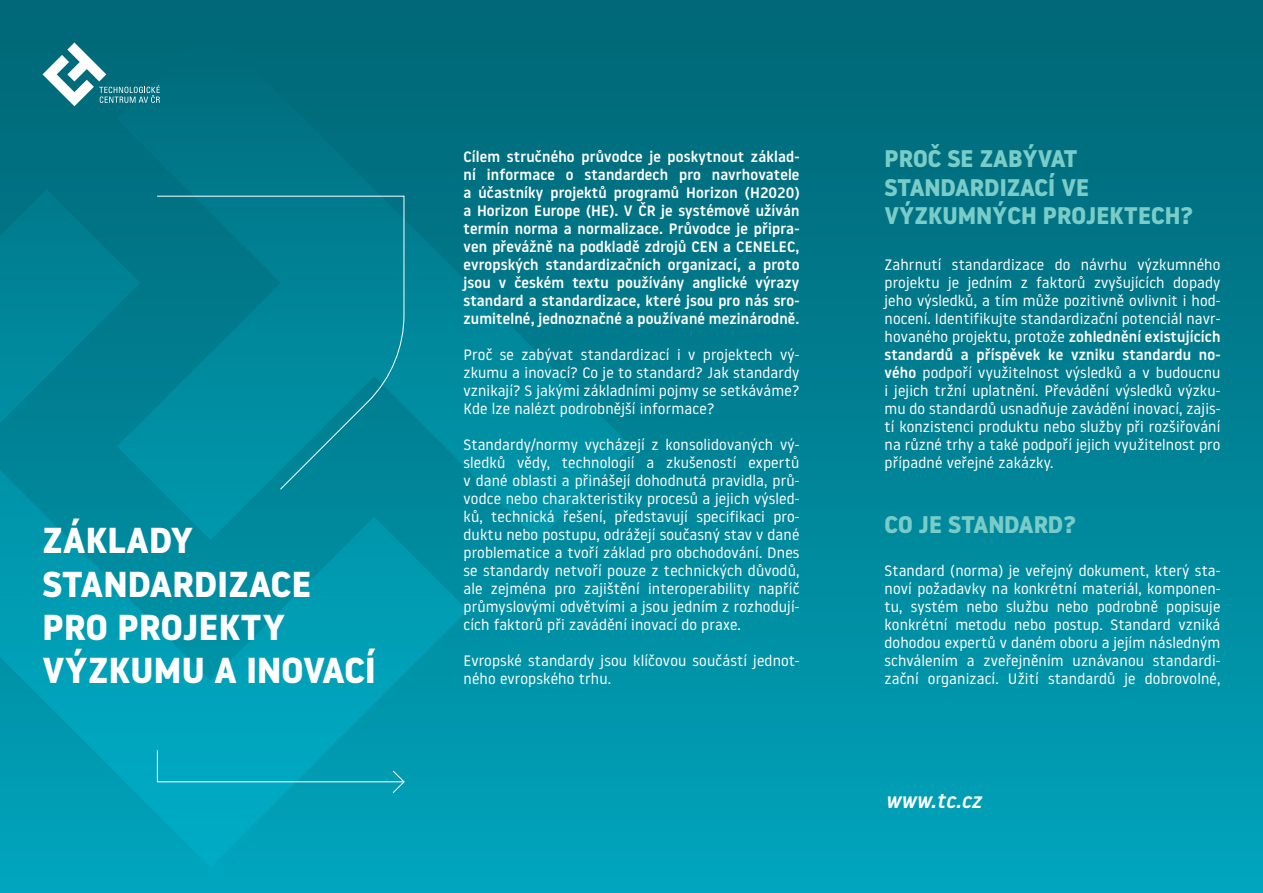
<style>
.page{position:relative;width:1263px;height:893px;background:#fff}
.page>*{position:absolute;margin:0;border:0;box-sizing:border-box;transform-origin:0 0}
.t1{font:700 36px/43.2px "Noway";letter-spacing:.01em;color:#fff}
.t2{font:700 24px/28.8px "Noway";color:#7accc8}
.t3{font:italic 500 21px "Noway";letter-spacing:.01em;color:#fff}
.t4{font:15px/18px "Noway";letter-spacing:.01em;color:#fff;text-align:justify}
.t5{font:500 15px/18px "Noway";letter-spacing:.01em;color:#fff;text-align:justify}
.s1{font-weight:500}
</style>
<div class="page">
<div style="left:0;top:0;width:1263px;height:893px;background:linear-gradient(to bottom,#006473,#00a3bb)"></div>
<svg style="left:0;top:26px;width:631px;height:841px;background:#00889c"></svg>
<svg style="left:43px;top:43px;width:117px;height:63px"></svg>
<svg style="left:157px;top:195px;width:248px;height:295px;background:#028497"></svg>
<svg style="left:157px;top:750px;width:248px;height:43px;background:#07a5bc"></svg>
<h1 class="t1" style="left:43px;top:519px;width:335px">ZÁKLADY<br>STANDARDIZACE<br>PRO PROJEKTY<br>VÝZKUMU A INOVACÍ</h1>
<p class="t5" style="left:463px;top:148px;width:337px">Cílem stručného průvodce je poskytnout základ&shy;ní informace o standardech pro navrhovatele a účastníky projektů programů Horizon (H2020) a Horizon Europe (HE). V ČR je systémově užíván termín norma a normalizace. Průvodce je připra&shy;ven převážně na podkladě zdrojů CEN a CENELEC, evropských standardizačních organizací, a proto jsou v českém textu používány anglické výrazy standard a standardizace, které jsou pro nás sro&shy;zumitelné, jednoznačné a používané mezinárodně.</p>
<p class="t4" style="left:463px;top:345px;width:337px">Proč se zabývat standardizací i v projektech vý&shy;zkumu a inovací? Co je to standard? Jak standardy vznikají? S jakými základními pojmy se setkáváme?<br>Kde lze nalézt podrobnější informace?</p>
<p class="t4" style="left:463px;top:435px;width:337px">Standardy/normy vycházejí z konsolidovaných vý&shy;sledků vědy, technologií a zkušeností expertů v dané oblasti a přinášejí dohodnutá pravidla, prů&shy;vodce nebo charakteristiky procesů a jejich výsled&shy;ků, technická řešení, představují specifikaci pro&shy;duktu nebo postupu, odrážejí současný stav v dané problematice a tvoří základ pro obchodování. Dnes se standardy netvoří pouze z technických důvodů, ale zejména pro zajištění interoperability napříč průmyslovými odvětvími a jsou jedním z rozhodují&shy;cích faktorů při zavádění inovací do praxe.</p>
<p class="t4" style="left:463px;top:651px;width:337px">Evropské standardy jsou klíčovou součástí jednot&shy;ného evropského trhu.</p>
<h2 class="t2" style="left:884px;top:144px;width:310px">PROČ SE ZABÝVAT<br>STANDARDIZACÍ VE<br>VÝZKUMNÝCH PROJEKTECH?</h2>
<p class="t4" style="left:884px;top:255px;width:337px">Zahrnutí standardizace do návrhu výzkumného projektu je jedním z faktorů zvyšujících dopady jeho výsledků, a tím může pozitivně ovlivnit i hod&shy;nocení. Identifikujte standardizační potenciál navr&shy;hovaného projektu, protože <span class="s1">zohlednění existujících standardů a příspěvek ke vzniku standardu no&shy;vého</span> podpoří využitelnost výsledků a v budoucnu i jejich tržní uplatnění. Převádění výsledků výzku&shy;mu do standardů usnadňuje zavádění inovací, zajis&shy;tí konzistenci produktu nebo služby při rozšiřování na různé trhy a také podpoří jejich využitelnost pro případné veřejné zakázky.</p>
<h2 class="t2" style="left:884px;top:510px;width:193px">CO JE STANDARD?</h2>
<p class="t4" style="left:884px;top:561px;width:337px">Standard (norma) je veřejný dokument, který sta&shy;noví požadavky na konkrétní materiál, komponen&shy;tu, systém nebo službu nebo podrobně popisuje konkrétní metodu nebo postup. Standard vzniká dohodou expertů v daném oboru a jejím následným schválením a zveřejněním uznávanou standardi&shy;zační organizací. Užití standardů je dobrovolné,</p>
<h3 class="t3" style="left:885px;top:786px;width:97px">www.tc.cz</h3>
</div>
